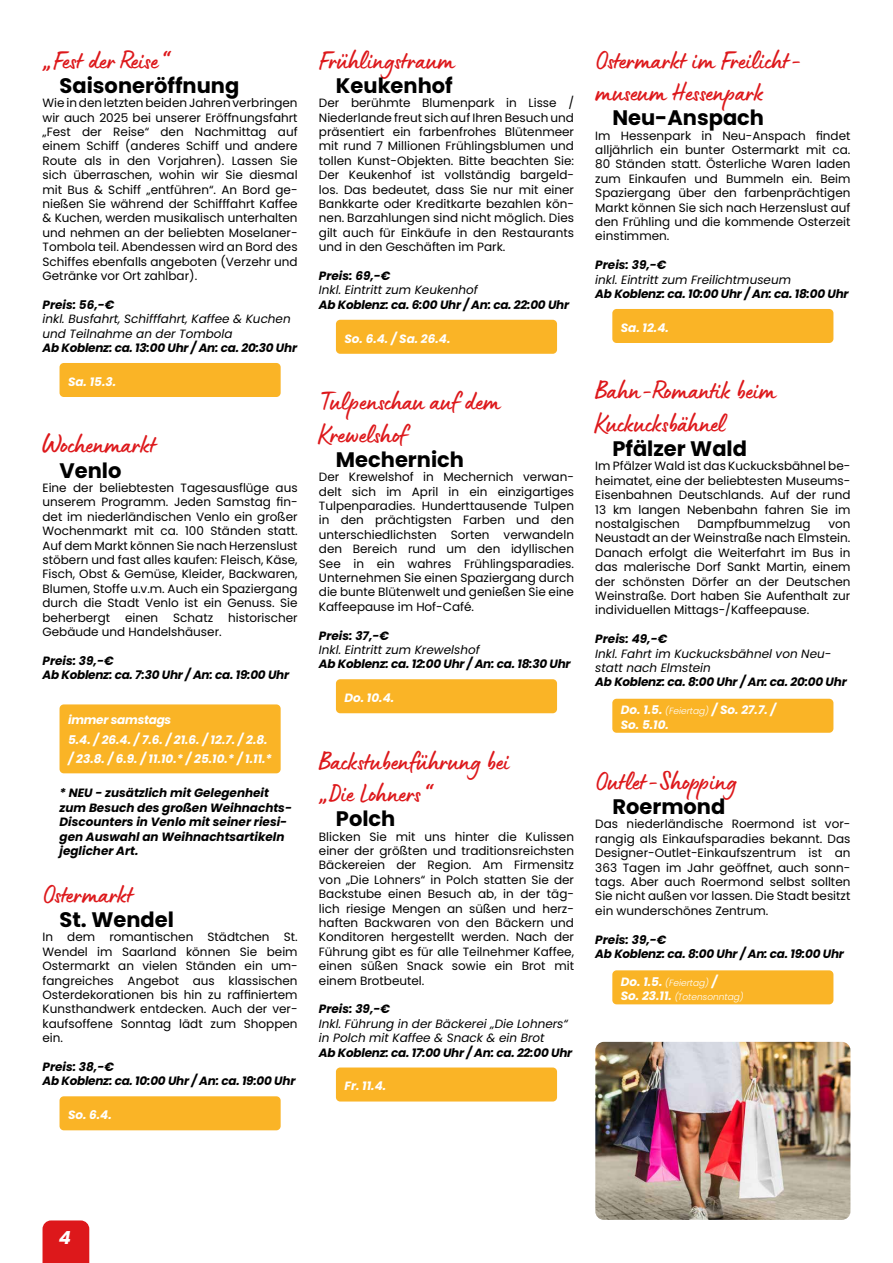
<style>
.page{position:relative;width:893px;height:1263px;background:#fff}
.page>*{position:absolute;margin:0;border:0;box-sizing:border-box;transform-origin:0 0}
.t1{font:27px/32.4px "Lumios Marker";color:#dd181b}
.t2{font:700 21px "Poppins";color:#000}
.t3{font:italic 700 18px "Poppins";color:#fff}
.t4{font:12px/14.4px "Poppins";color:#000;text-align:justify}
.t5{font:italic 700 12px/14.4px "Poppins";letter-spacing:-.02em;color:#000}
.t6{font:italic 12px/14.4px "Poppins";color:#000}
.t7{font:italic 700 12px/14.4px "Poppins";color:#000}
.t8{font:italic 700 12px/14.4px "Poppins";color:#fff}
.t9{font:italic 700 12px/19.5px "Poppins";letter-spacing:-.02em;color:#fff}
.t10{font:italic 300 9px/14.4px "Poppins";color:#fff}
.s1{font-weight:300;font-size:9px}
.s2{font-weight:700;font-size:12px}
</style>
<div class="page">
<div style="left:43px;top:1220px;width:46px;height:43px;background:#dd181b"></div>
<div style="left:60px;top:363px;width:221px;height:34px;background:#fab426;border-radius:4px"></div>
<div style="left:60px;top:704px;width:221px;height:69px;background:#fab426;border-radius:4px"></div>
<div style="left:60px;top:1096px;width:221px;height:34px;background:#fab426;border-radius:4px"></div>
<div style="left:336px;top:320px;width:221px;height:34px;background:#fab426;border-radius:4px"></div>
<div style="left:336px;top:679px;width:221px;height:34px;background:#fab426;border-radius:4px"></div>
<div style="left:336px;top:1067px;width:221px;height:34px;background:#fab426;border-radius:4px"></div>
<div style="left:612px;top:309px;width:221px;height:34px;background:#fab426;border-radius:4px"></div>
<div style="left:612px;top:699px;width:221px;height:34px;background:#fab426;border-radius:4px"></div>
<div style="left:612px;top:970px;width:221px;height:34px;background:#fab426;border-radius:4px"></div>
<img style="left:595px;top:1042px;width:255px;height:178px">
<h1 class="t1" style="left:43px;top:42px;width:127px">„Fest der Reise“</h1>
<h2 class="t2" style="left:60px;top:73px;width:181px">Saisoneröffnung</h2>
<p class="t4" style="left:43px;top:96px;width:257px">Wie in den letzten beiden Jahren verbringen wir auch 2025 bei unserer Eröffnungsfahrt „Fest der Reise“ den Nachmittag auf einem Schiff (anderes Schiff und andere Route als in den Vorjahren). Lassen Sie sich überraschen, wohin wir Sie diesmal mit Bus &amp; Schiff „entführen“. An Bord ge&shy;nießen Sie während der Schifffahrt Kaffee &amp; Kuchen, werden musikalisch unterhalten und nehmen an der beliebten Moselaner-Tombola teil. Abendessen wird an Bord des Schiffes ebenfalls angeboten (Verzehr und Getränke vor Ort zahlbar).</p>
<p class="t5" style="left:43px;top:297px;width:73px">Preis: 56,-€</p>
<p class="t6" style="left:43px;top:312px;width:250px">inkl. Busfahrt, Schifffahrt, Kaffee &amp; Kuchen und Teilnahme an der Tombola</p>
<p class="t5" style="left:43px;top:341px;width:256px">Ab Koblenz: ca. 13:00 Uhr / An: ca. 20:30 Uhr</p>
<p class="t8" style="left:68px;top:374px;width:50px">Sa. 15.3.</p>
<h1 class="t1" style="left:43px;top:427px;width:115px">Wochenmarkt</h1>
<h2 class="t2" style="left:60px;top:458px;width:63px">Venlo</h2>
<p class="t4" style="left:43px;top:481px;width:257px">Eine der beliebtesten Tagesausflüge aus unserem Programm. Jeden Samstag fin&shy;det im niederländischen Venlo ein großer Wochenmarkt mit ca. 100 Ständen statt.<br>Auf dem Markt können Sie nach Herzenslust stöbern und fast alles kaufen: Fleisch, Käse, Fisch, Obst &amp; Gemüse, Kleider, Backwaren, Blumen, Stoffe u.v.m. Auch ein Spaziergang durch die Stadt Venlo ist ein Genuss. Sie beherbergt einen Schatz historischer Gebäude und Handelshäuser.</p>
<p class="t5" style="left:43px;top:653px;width:248px">Preis: 39,-€<br>Ab Koblenz: ca. 7:30 Uhr / An: ca. 19:00 Uhr</p>
<p class="t9" style="left:68px;top:710px;width:205px">immer samstags<br>5.4. / 26.4. / 7.6. / 21.6. / 12.7. / 2.8. / 23.8. / 6.9. / 11.10.* / 25.10.* / 1.11.*</p>
<p class="t7" style="left:60px;top:786px;width:234px">* NEU - zusätzlich mit Gelegenheit zum Besuch des großen Weihnachts-<br>Discounters in Venlo mit seiner riesi&shy;gen Auswahl an Weihnachtsartikeln jeglicher Art.</p>
<h1 class="t1" style="left:43px;top:876px;width:92px">Ostermarkt</h1>
<h2 class="t2" style="left:60px;top:907px;width:116px">St. Wendel</h2>
<p class="t4" style="left:43px;top:930px;width:257px">In dem romantischen Städtchen St.<br>Wendel im Saarland können Sie beim Ostermarkt an vielen Ständen ein um&shy;fangreiches Angebot aus klassischen Osterdekorationen bis hin zu raffiniertem Kunsthandwerk entdecken. Auch der ver&shy;kaufsoffene Sonntag lädt zum Shoppen ein.</p>
<p class="t5" style="left:43px;top:1060px;width:254px">Preis: 38,-€<br>Ab Koblenz: ca. 10:00 Uhr / An: ca. 19:00 Uhr</p>
<p class="t8" style="left:68px;top:1108px;width:45px">So. 6.4.</p>
<h1 class="t1" style="left:319px;top:42px;width:137px">Frühlingstraum</h1>
<h2 class="t2" style="left:336px;top:73px;width:118px">Keukenhof</h2>
<p class="t4" style="left:319px;top:96px;width:257px">Der berühmte Blumenpark in Lisse / Niederlande freut sich auf Ihren Besuch und präsentiert ein farbenfrohes Blütenmeer mit rund 7 Millionen Frühlingsblumen und tollen Kunst-Objekten. Bitte beachten Sie:<br>Der Keukenhof ist vollständig bargeld&shy;los. Das bedeutet, dass Sie nur mit einer Bankkarte oder Kreditkarte bezahlen kön&shy;nen. Barzahlungen sind nicht möglich. Dies gilt auch für Einkäufe in den Restaurants und in den Geschäften im Park.</p>
<p class="t5" style="left:319px;top:269px;width:73px">Preis: 69,-€</p>
<p class="t6" style="left:319px;top:283px;width:160px">Inkl. Eintritt zum Keukenhof</p>
<p class="t5" style="left:319px;top:297px;width:252px">Ab Koblenz: ca. 6:00 Uhr / An: ca. 22:00 Uhr</p>
<p class="t8" style="left:344px;top:331px;width:107px">So. 6.4. / Sa. 26.4.</p>
<h1 class="t1" style="left:319px;top:384px;width:183px">Tulpenschau auf dem<br>Krewelshof</h1>
<h2 class="t2" style="left:336px;top:447px;width:130px">Mechernich</h2>
<p class="t4" style="left:319px;top:470px;width:257px">Der Krewelshof in Mechernich verwan&shy;delt sich im April in ein einzigartiges Tulpenparadies. Hunderttausende Tulpen in den prächtigsten Farben und den unterschiedlichsten Sorten verwandeln den Bereich rund um den idyllischen See in ein wahres Frühlingsparadies.<br>Unternehmen Sie einen Spaziergang durch die bunte Blütenwelt und genießen Sie eine Kaffeepause im Hof-Café.</p>
<p class="t5" style="left:319px;top:628px;width:72px">Preis: 37,-€</p>
<p class="t6" style="left:319px;top:643px;width:162px">Inkl. Eintritt zum Krewelshof</p>
<p class="t5" style="left:319px;top:657px;width:253px">Ab Koblenz: ca. 12:00 Uhr / An: ca. 18:30 Uhr</p>
<p class="t8" style="left:344px;top:691px;width:51px">Do. 10.4.</p>
<h1 class="t1" style="left:319px;top:743px;width:192px">Backstubenführung bei „Die Lohners“</h1>
<h2 class="t2" style="left:336px;top:807px;width:61px">Polch</h2>
<p class="t4" style="left:319px;top:829px;width:257px">Blicken Sie mit uns hinter die Kulissen einer der größten und traditionsreichsten Bäckereien der Region. Am Firmensitz von „Die Lohners“ in Polch statten Sie der Backstube einen Besuch ab, in der täg&shy;lich riesige Mengen an süßen und herz&shy;haften Backwaren von den Bäckern und Konditoren hergestellt werden. Nach der Führung gibt es für alle Teilnehmer Kaffee, einen süßen Snack sowie ein Brot mit einem Brotbeutel.</p>
<p class="t5" style="left:319px;top:1002px;width:73px">Preis: 39,-€</p>
<p class="t6" style="left:319px;top:1016px;width:251px">Inkl. Führung in der Bäckerei „Die Lohners“ in Polch mit Kaffee &amp; Snack &amp; ein Brot</p>
<p class="t5" style="left:319px;top:1045px;width:255px">Ab Koblenz: ca. 17:00 Uhr / An: ca. 22:00 Uhr</p>
<p class="t8" style="left:344px;top:1079px;width:43px">Fr. 11.4.</p>
<h1 class="t1" style="left:595px;top:42px;width:208px">Ostermarkt im Freilicht&shy;museum Hessenpark</h1>
<h2 class="t2" style="left:612px;top:106px;width:153px">Neu-Anspach</h2>
<p class="t4" style="left:595px;top:128px;width:257px">Im Hessenpark in Neu-Anspach findet alljährlich ein bunter Ostermarkt mit ca.<br>80 Ständen statt. Österliche Waren laden zum Einkaufen und Bummeln ein. Beim Spaziergang über den farbenprächtigen Markt können Sie sich nach Herzenslust auf den Frühling und die kommende Osterzeit einstimmen.</p>
<p class="t5" style="left:595px;top:258px;width:73px">Preis: 39,-€</p>
<p class="t6" style="left:595px;top:272px;width:197px">inkl. Eintritt zum Freilichtmuseum</p>
<p class="t5" style="left:595px;top:287px;width:255px">Ab Koblenz: ca. 10:00 Uhr / An: ca. 18:00 Uhr</p>
<p class="t8" style="left:621px;top:320px;width:50px">Sa. 12.4.</p>
<h1 class="t1" style="left:595px;top:373px;width:182px">Bahn-Romantik beim<br>Kuckucksbähnel</h1>
<h2 class="t2" style="left:612px;top:436px;width:136px">Pfälzer Wald</h2>
<p class="t4" style="left:595px;top:459px;width:257px">Im Pfälzer Wald ist das Kuckucksbähnel be&shy;heimatet, eine der beliebtesten Museums-Eisenbahnen Deutschlands. Auf der rund 13 km langen Nebenbahn fahren Sie im nostalgischen</p>
<p class="t4" style="left:697px;top:517px;width:115px">Dampfbummelzug</p>
<p class="t4" style="left:595px;top:517px;width:257px;text-indent:233px">von Neustadt an der Weinstraße nach Elmstein.<br>Danach erfolgt die Weiterfahrt im Bus in das malerische Dorf Sankt Martin, einem der schönsten Dörfer an der Deutschen Weinstraße. Dort haben Sie Aufenthalt zur individuellen Mittags-/Kaffeepause.</p>
<p class="t5" style="left:595px;top:632px;width:73px">Preis: 49,-€</p>
<p class="t6" style="left:595px;top:646px;width:238px">Inkl. Fahrt im Kuckucksbähnel von Neu&shy;statt nach Elmstein</p>
<p class="t5" style="left:595px;top:675px;width:253px">Ab Koblenz: ca. 8:00 Uhr / An: ca. 20:00 Uhr</p>
<p class="t8" style="left:621px;top:703px;width:157px">Do. 1.5. <span class="s1">(Feiertag)</span> / So. 27.7. /<br>So. 5.10.</p>
<h1 class="t1" style="left:595px;top:763px;width:143px">Outlet-Shopping</h1>
<h2 class="t2" style="left:612px;top:794px;width:115px">Roermond</h2>
<p class="t4" style="left:595px;top:817px;width:257px">Das niederländische Roermond ist vor&shy;rangig als Einkaufsparadies bekannt. Das Designer-Outlet-Einkaufszentrum ist an 363 Tagen im Jahr geöffnet, auch sonn&shy;tags. Aber auch Roermond selbst sollten Sie nicht außen vor lassen. Die Stadt besitzt ein wunderschönes Zentrum.</p>
<p class="t5" style="left:595px;top:932px;width:250px">Preis: 39,-€<br>Ab Koblenz: ca. 8:00 Uhr / An: ca. 19:00 Uhr</p>
<p class="t10" style="left:621px;top:976px;width:124px"><span class="s2">Do. 1.5.</span> (Feiertag) <span class="s2">/<br>So. 23.11.</span> (Totensonntag)</p>
<h3 class="t3" style="left:59px;top:1227px;width:14px">4</h3>
</div>
